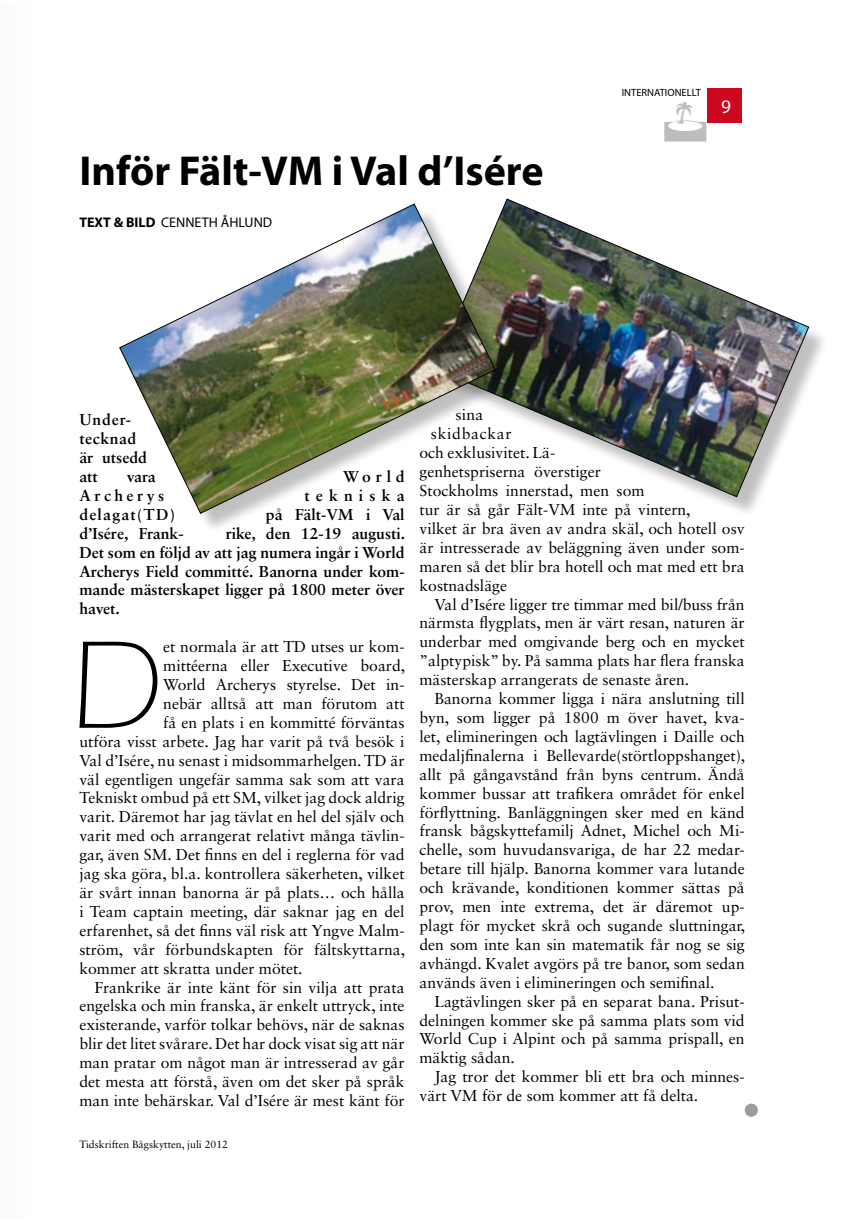
<style>
.page{position:relative;width:849px;height:1221px;background:#fff}
.page>*{position:absolute;margin:0;border:0;box-sizing:border-box;transform-origin:0 0}
.t1{font:300 129.15px "Eras ITC";color:#000}
.t2{font:700 42px "Myriad Pro";color:#000}
.t3{font:19.25px "Myriad Pro";color:#fff}
.t4{font:15.75px "Sabon LT Std";color:#000}
.t5{font:700 15.75px/18.9px "Sabon LT Std";color:#000;text-align:justify}
.t6{font:700 15.75px/18.9px "Sabon LT Std";letter-spacing:.035em;color:#000}
.t7{font:700 15.75px "Sabon LT Std";letter-spacing:.08em;color:#000}
.t8{font:15.75px "Sabon LT Std";letter-spacing:.045em;color:#000}
.t9{font:700 15.75px "Sabon LT Std";letter-spacing:.225em;color:#000}
.t10{font:700 15.75px "Sabon LT Std";letter-spacing:.39em;color:#000}
.t11{font:14px "Myriad Pro";color:#000}
.t12{font:10.5px "Sabon LT Std";color:#000}
.t13{font:10.5px "Myriad Pro";color:#000}
.s1{font-weight:700}
</style>
<div class="page">
<div style="left:707px;top:88px;width:35px;height:35px;background:#cd071e"></div>
<div style="left:437px;top:201px;width:391px;height:316px;background:#000;opacity:.25"></div>
<img style="left:437px;top:198px;width:372px;height:300px">
<div style="left:122px;top:206px;width:393px;height:327px;background:#000;opacity:.25"></div>
<img style="left:119px;top:203px;width:377px;height:311px">
<svg style="left:744px;top:1103px;width:13px;height:13px"></svg>
<h2 class="t2" style="left:79px;top:144px;width:465px">Inför Fält-VM i Val d’Isére</h2>
<p class="t11" style="left:79px;top:214px;width:194px"><span class="s1">TEXT &amp; BILD</span> CENNETH ÅHLUND</p>
<p class="t13" style="left:621px;top:85px;width:81px">INTERNATIONELLT</p>
<p class="t3" style="left:721px;top:95px;width:11px">9</p>
<p class="t6" style="left:79px;top:410px;width:69px">Under&shy;tecknad är utsedd att</p>
<p class="t5" style="left:127px;top:466px;width:30px">vara</p>
<p class="t5" style="left:343px;top:466px;width:63px">World</p>
<p class="t9" style="left:79px;top:485px;width:86px">Archerys</p>
<p class="t10" style="left:304px;top:485px;width:101px">tekniska</p>
<p class="t7" style="left:79px;top:504px;width:97px">delagat(TD)</p>
<p class="t5" style="left:266px;top:504px;width:140px">på Fält-VM i Val</p>
<p class="t5" style="left:79px;top:523px;width:106px">d’Isére, Frank-</p>
<p class="t5" style="left:79px;top:523px;width:327px;text-indent:146px">rike, den 12-19 augusti.<br>Det som en följd av att jag numera ingår i World Archerys Field committé. Banorna under kom&shy;mande mästerskapet ligger på 1800 meter över havet.</p>
<h1 class="t1" style="left:70px;top:613px;width:95px">D</h1>
<p class="t4" style="left:163px;top:637px;width:243px">et normala är att TD utses ur kom-</p>
<p class="t4" style="left:163px;top:656px;width:243px">mittéerna eller Executive board,</p>
<p class="t4" style="left:163px;top:675px;width:243px">World Archerys styrelse. Det in-</p>
<p class="t4" style="left:163px;top:694px;width:243px">nebär alltså att man förutom att</p>
<p class="t4" style="left:163px;top:713px;width:243px">få en plats i en kommitté förväntas</p>
<p class="t4" style="left:79px;top:731px;width:326px">utföra visst arbete. Jag har varit på två besök i</p>
<p class="t4" style="left:79px;top:750px;width:326px">Val d’Isére, nu senast i midsommarhelgen. TD är</p>
<p class="t4" style="left:79px;top:769px;width:326px">väl egentligen ungefär samma sak som att vara</p>
<p class="t4" style="left:79px;top:788px;width:326px">Tekniskt ombud på ett SM, vilket jag dock aldrig</p>
<p class="t4" style="left:79px;top:807px;width:326px">varit. Däremot har jag tävlat en hel del själv och</p>
<p class="t4" style="left:79px;top:826px;width:326px">varit med och arrangerat relativt många tävlin-</p>
<p class="t4" style="left:79px;top:845px;width:326px">gar, även SM. Det finns en del i reglerna för vad</p>
<p class="t4" style="left:79px;top:864px;width:326px">jag ska göra, bl.a. kontrollera säkerheten, vilket</p>
<p class="t4" style="left:79px;top:883px;width:326px">är svårt innan banorna är på plats… och hålla</p>
<p class="t4" style="left:79px;top:902px;width:326px">i Team captain meeting, där saknar jag en del</p>
<p class="t4" style="left:79px;top:920px;width:326px">erfarenhet, så det finns väl risk att Yngve Malm-</p>
<p class="t4" style="left:79px;top:939px;width:327px">ström, vår förbundskapten för fältskyttarna,</p>
<p class="t4" style="left:79px;top:958px;width:225px">kommer att skratta under mötet.</p>
<p class="t4" style="left:94px;top:977px;width:311px">Frankrike är inte känt för sin vilja att prata</p>
<p class="t4" style="left:79px;top:996px;width:326px">engelska och min franska, är enkelt uttryck, inte</p>
<p class="t4" style="left:79px;top:1015px;width:326px">existerande, varför tolkar behövs, när de saknas</p>
<p class="t4" style="left:79px;top:1034px;width:326px">blir det litet svårare. Det har dock visat sig att när</p>
<p class="t4" style="left:79px;top:1053px;width:326px">man pratar om något man är intresserad av går</p>
<p class="t4" style="left:79px;top:1072px;width:326px">det mesta att förstå, även om det sker på språk</p>
<p class="t4" style="left:79px;top:1091px;width:326px">man inte behärskar. Val d’Isére är mest känt för</p>
<p class="t12" style="left:79px;top:1138px;width:150px">Tidskriften Bågskytten, juli 2012</p>
<p class="t4" style="left:455px;top:405px;width:29px">sina</p>
<p class="t8" style="left:431px;top:424px;width:82px">skidbackar</p>
<p class="t4" style="left:419px;top:443px;width:137px">och exklusivitet. Lä-</p>
<p class="t4" style="left:419px;top:462px;width:183px">genhetspriserna överstiger</p>
<p class="t4" style="left:419px;top:481px;width:226px">Stockholms innerstad, men som</p>
<p class="t4" style="left:419px;top:500px;width:272px">tur är så går Fält-VM inte på vintern,</p>
<p class="t4" style="left:419px;top:519px;width:326px">vilket är bra även av andra skäl, och hotell osv</p>
<p class="t4" style="left:419px;top:538px;width:326px">är intresserade av beläggning även under som-</p>
<p class="t4" style="left:419px;top:557px;width:326px">maren så det blir bra hotell och mat med ett bra</p>
<p class="t4" style="left:419px;top:575px;width:89px">kostnadsläge</p>
<p class="t4" style="left:434px;top:594px;width:312px">Val d’Isére ligger tre timmar med bil/buss från</p>
<p class="t4" style="left:419px;top:613px;width:326px">närmsta flygplats, men är värt resan, naturen är</p>
<p class="t4" style="left:419px;top:632px;width:326px">underbar med omgivande berg och en mycket</p>
<p class="t4" style="left:419px;top:651px;width:326px">”alptypisk” by. På samma plats har flera franska</p>
<p class="t4" style="left:419px;top:670px;width:271px">mästerskap arrangerats de senaste åren.</p>
<p class="t4" style="left:434px;top:689px;width:312px">Banorna kommer ligga i nära anslutning till</p>
<p class="t4" style="left:419px;top:708px;width:326px">byn, som ligger på 1800 m över havet, kva-</p>
<p class="t4" style="left:419px;top:727px;width:326px">let, elimineringen och lagtävlingen i Daille och</p>
<p class="t4" style="left:419px;top:746px;width:327px">medaljfinalerna i Bellevarde(störtloppshanget),</p>
<p class="t4" style="left:419px;top:764px;width:326px">allt på gångavstånd från byns centrum. Ändå</p>
<p class="t4" style="left:419px;top:783px;width:326px">kommer bussar att trafikera området för enkel</p>
<p class="t4" style="left:419px;top:802px;width:326px">förflyttning. Banläggningen sker med en känd</p>
<p class="t4" style="left:419px;top:821px;width:326px">fransk bågskyttefamilj Adnet, Michel och Mi-</p>
<p class="t4" style="left:419px;top:840px;width:326px">chelle, som huvudansvariga, de har 22 medar-</p>
<p class="t4" style="left:419px;top:859px;width:326px">betare till hjälp. Banorna kommer vara lutande</p>
<p class="t4" style="left:419px;top:878px;width:326px">och krävande, konditionen kommer sättas på</p>
<p class="t4" style="left:419px;top:897px;width:326px">prov, men inte extrema, det är däremot up-</p>
<p class="t4" style="left:419px;top:916px;width:327px">plagt för mycket skrå och sugande sluttningar,</p>
<p class="t4" style="left:419px;top:935px;width:326px">den som inte kan sin matematik får nog se sig</p>
<p class="t4" style="left:419px;top:953px;width:326px">avhängd. Kvalet avgörs på tre banor, som sedan</p>
<p class="t4" style="left:419px;top:972px;width:296px">används även i elimineringen och semifinal.</p>
<p class="t4" style="left:434px;top:991px;width:312px">Lagtävlingen sker på en separat bana. Prisut-</p>
<p class="t4" style="left:419px;top:1010px;width:326px">delningen kommer ske på samma plats som vid</p>
<p class="t4" style="left:419px;top:1029px;width:326px">World Cup i Alpint och på samma prispall, en</p>
<p class="t4" style="left:419px;top:1048px;width:97px">mäktig sådan.</p>
<p class="t4" style="left:434px;top:1067px;width:312px">Jag tror det kommer bli ett bra och minnes-</p>
<p class="t4" style="left:419px;top:1086px;width:280px">värt VM för de som kommer att få delta.</p>
</div>
